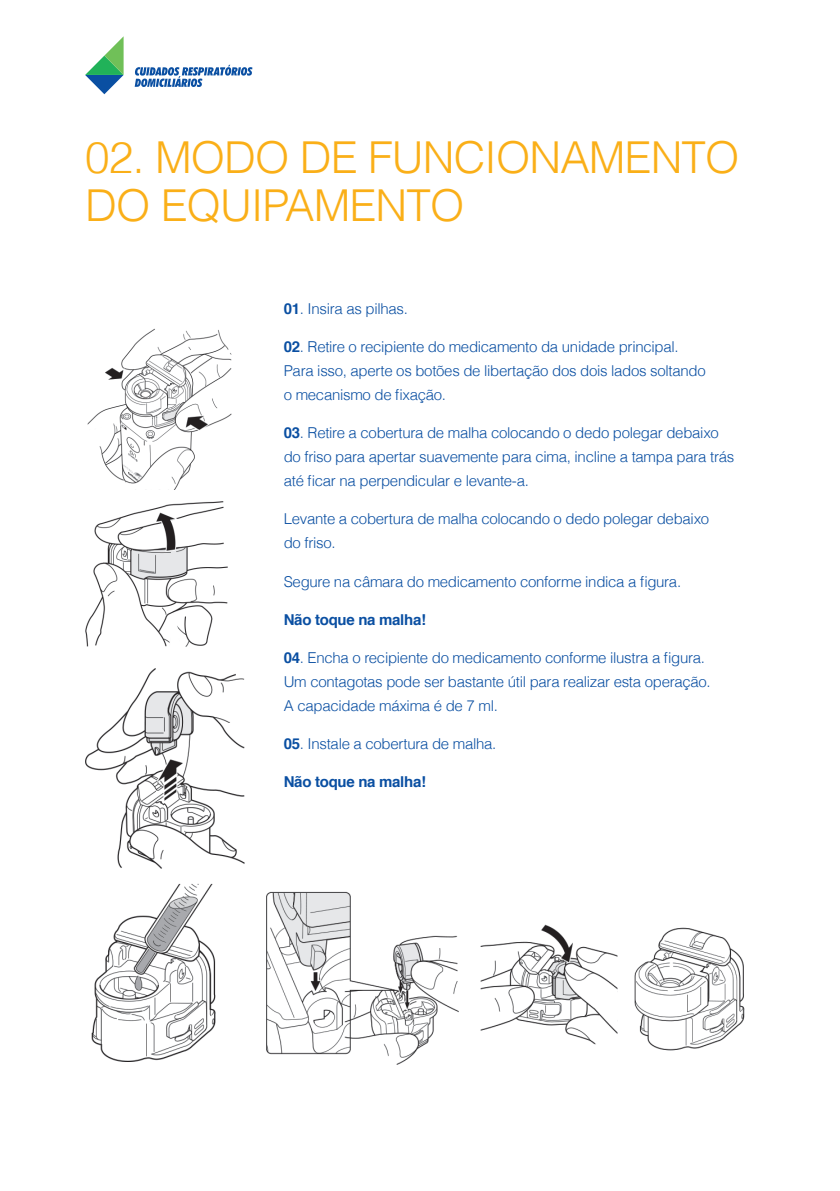
<style>
.page{position:relative;width:840px;height:1191px;background:#fff}
.page>*{position:absolute;margin:0;border:0;box-sizing:border-box;transform-origin:0 0}
.t1{font:300 44px/48px "Helvetica";letter-spacing:-.02em;color:#faaf18}
.t2{font:300 15px/24px "Helvetica";letter-spacing:-.02em;color:#0a4fa2}
.t3{font:700 15px "Helvetica";letter-spacing:-.02em;color:#0a4fa2}
.s1{font-weight:700}
</style>
<div class="page">
<svg style="left:85px;top:37px;width:38px;height:57px"></svg>
<svg style="left:135px;top:65px;width:117px;height:22px"></svg>
<img style="left:87px;top:328px;width:145px;height:161px">
<img style="left:85px;top:502px;width:142px;height:145px">
<img style="left:85px;top:668px;width:160px;height:200px">
<img style="left:91px;top:883px;width:125px;height:178px">
<img style="left:266px;top:891px;width:479px;height:173px">
<h1 class="t1" style="left:85px;top:131px;width:655px">02. Modo de Funcionamento do Equipamento</h1>
<p class="t2" style="left:283px;top:296px;width:126px"><span class="s1">01</span>. I nsira as pilhas.</p>
<p class="t2" style="left:283px;top:334px;width:423px"><span class="s1">02</span>. Retire o recipiente do medicamento da unidade principal.<br>Para isso, aperte os botões de libertação dos dois lados soltando o mecanismo de fixação.</p>
<p class="t2" style="left:283px;top:420px;width:452px"><span class="s1">03</span>. Retire a cobertura de malha colocando o dedo polegar debaixo do friso para apertar suavemente para cima, incline a tampa para trás até ficar na perpendicular e levante-a.</p>
<p class="t2" style="left:283px;top:506px;width:426px">Levante a cobertura de malha colocando o dedo polegar debaixo do friso.</p>
<p class="t2" style="left:283px;top:568px;width:398px">Segure na câmara do medicamento conforme indica a figura.</p>
<p class="t3" style="left:283px;top:607px;width:144px">Não toque na malha!</p>
<p class="t2" style="left:283px;top:645px;width:428px"><span class="s1">04</span>. Encha o recipiente do medicamento conforme ilustra a figura.<br>U m contagotas pode ser bastante útil para realizar esta operação.<br>A capacidade máxima é de 7 ml.</p>
<p class="t2" style="left:283px;top:731px;width:214px"><span class="s1">05</span>. I nstale a cobertura de malha.</p>
<p class="t3" style="left:283px;top:770px;width:144px">Não toque na malha!</p>
</div>
